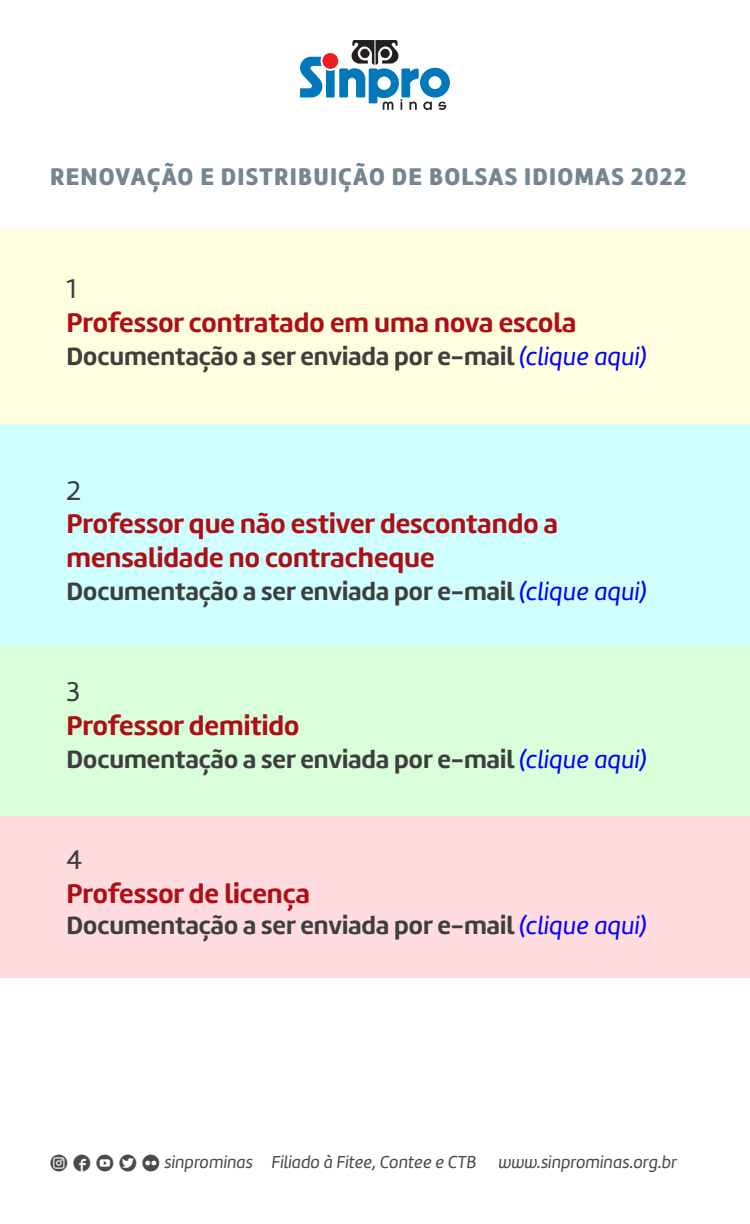
<style>
.page{position:relative;width:750px;height:1224px;background:#fff}
.page>*{position:absolute;margin:0;border:0;box-sizing:border-box;transform-origin:0 0}
.t1{font:700 28px/33.6px "Marine";color:#b00d15}
.t2{font:28px "Marine";color:#3e3e3f}
.t3{font:700 26px "Marine";color:#3e3e3f}
.t4{font:900 25px "Marine";letter-spacing:.05em;color:#74868f;scale:.96 1}
.t5{font:italic 18px "Marine";color:#4a4a49}
.s1{font-weight:400;font-style:italic;color:#00f}
.s2{font-family:"Ana Paula Florest";font-style:normal;font-size:21px}
</style>
<div class="page">
<div style="left:0;top:230px;width:750px;height:194px;background:#ffffe0"></div>
<div style="left:0;top:424px;width:750px;height:222px;background:#cfffff"></div>
<div style="left:0;top:646px;width:750px;height:170px;background:#d8ffd9"></div>
<div style="left:0;top:816px;width:750px;height:162px;background:#ffdce0"></div>
<svg style="left:300px;top:40px;width:150px;height:70px"></svg>
<p class="t4" style="left:50px;top:160px;width:664px">RENOVAÇÃO E DISTRIBUIÇÃO DE BOLSAS IDIOMAS 2022</p>
<p class="t2" style="left:66px;top:271px;width:11px">1</p>
<p class="t1" style="left:66px;top:305px;width:511px">Professor contratado em uma nova escola</p>
<p class="t3" style="left:66px;top:339px;width:582px">Documentação a ser enviada por e-mail <span class="s1">(clique aqui)</span></p>
<p class="t2" style="left:66px;top:473px;width:16px">2</p>
<p class="t1" style="left:66px;top:507px;width:493px">Professor que não estiver descontando a mensalidade no contracheque</p>
<p class="t3" style="left:66px;top:575px;width:582px">Documentação a ser enviada por e-mail <span class="s1">(clique aqui)</span></p>
<p class="t2" style="left:66px;top:674px;width:15px">3</p>
<p class="t1" style="left:66px;top:708px;width:234px">Professor demitido</p>
<p class="t3" style="left:66px;top:743px;width:582px">Documentação a ser enviada por e-mail <span class="s1">(clique aqui)</span></p>
<p class="t2" style="left:66px;top:842px;width:17px">4</p>
<p class="t1" style="left:66px;top:876px;width:245px">Professor de licença</p>
<p class="t3" style="left:66px;top:908px;width:582px">Documentação a ser enviada por e-mail <span class="s1">(clique aqui)</span></p>
<p class="t5" style="left:50px;top:1150px;width:629px"><span class="s2">i f y t n</span> sinprominas Filiado à Fitee, Contee e CTB www.sinprominas.org.br</p>
</div>
